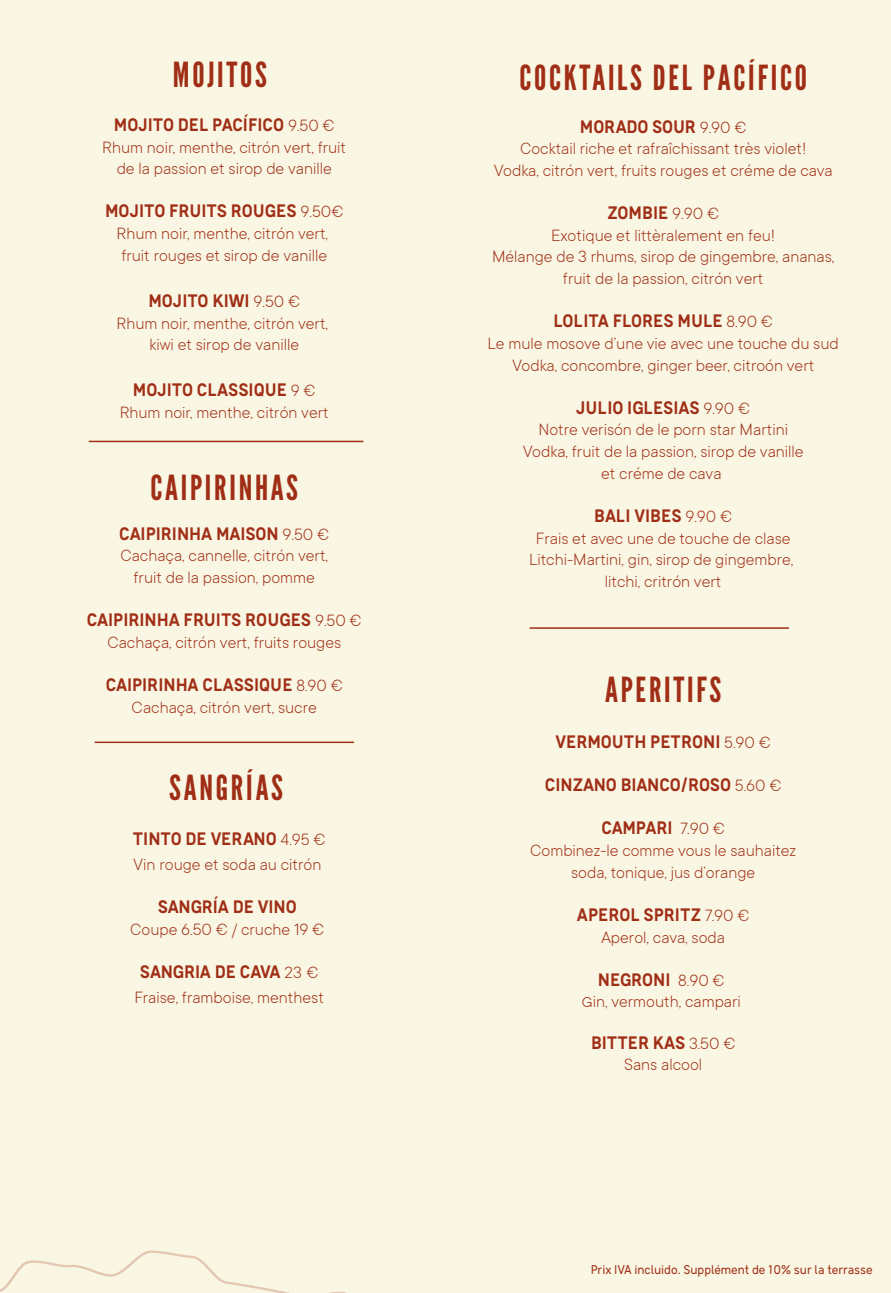
<style>
.page{position:relative;width:891px;height:1293px;background:#fff}
.page>*{position:absolute;margin:0;border:0;box-sizing:border-box;transform-origin:0 0}
.t1{font:34.5px "League Gothic";letter-spacing:.08em;color:#a02e16}
.t2{font:300 18px/21.6px "TT Commons";color:#a02e16;text-align:center}
.t3{font:700 18px "Skyna";color:#a02e16}
.t4{font:500 12.6px "Skyna";color:#a02e16}
.s1{font-family:"TT Commons";font-weight:300}
</style>
<div class="page">
<div style="left:0;top:0;width:890px;height:1292px;background:#f9f6e3"></div>
<hr style="left:89px;top:440px;width:274px;height:2px;background:#a02e16">
<hr style="left:95px;top:741px;width:259px;height:2px;background:#a02e16">
<hr style="left:529px;top:627px;width:259px;height:1px;background:#a02e16">
<svg style="left:0;top:1250px;width:341px;height:42px"></svg>
<h1 class="t1" style="left:173px;top:54px;width:96px">MOJITOS</h1>
<p class="t3" style="left:114px;top:113px;width:222px">MOJITO DEL PACÍFICO <span class="s1">9.50 €</span></p>
<p class="t2" style="left:102px;top:135px;width:245px">Rhum noir, menthe, citrón vert, fruit de la passion et sirop de vanille</p>
<p class="t3" style="left:105px;top:200px;width:240px">MOJITO FRUITS ROUGES <span class="s1">9.50€</span></p>
<p class="t2" style="left:116px;top:222px;width:213px;text-align:left">Rhum noir, menthe, citrón vert, fruit rouges et sirop de vanille</p>
<p class="t3" style="left:148px;top:289px;width:153px">MOJITO KIWI <span class="s1">9.50 €</span></p>
<p class="t2" style="left:116px;top:311px;width:213px">Rhum noir, menthe, citrón vert, kiwi et sirop de vanille</p>
<p class="t3" style="left:133px;top:378px;width:184px">MOJITO CLASSIQUE <span class="s1">9 €</span></p>
<p class="t2" style="left:120px;top:401px;width:210px">Rhum noir, menthe, citrón vert</p>
<h1 class="t1" style="left:150px;top:466px;width:149px">CAIPIRINHAS</h1>
<p class="t3" style="left:119px;top:522px;width:211px">CAIPIRINHA MAISON <span class="s1">9.50 €</span></p>
<p class="t2" style="left:120px;top:544px;width:209px">Cachaça, cannelle, citrón vert, fruit de la passion, pomme</p>
<p class="t3" style="left:87px;top:608px;width:276px">CAIPIRINHA FRUITS ROUGES <span class="s1">9.50 €</span></p>
<p class="t2" style="left:107px;top:630px;width:235px">Cachaça, citrón vert, fruits rouges</p>
<p class="t3" style="left:106px;top:673px;width:239px">CAIPIRINHA CLASSIQUE <span class="s1">8.90 €</span></p>
<p class="t2" style="left:132px;top:695px;width:187px">Cachaça, citrón vert, sucre</p>
<h1 class="t1" style="left:169px;top:766px;width:115px">SANGRÍAS</h1>
<p class="t3" style="left:133px;top:827px;width:194px">TINTO DE VERANO <span class="s1">4.95 €</span></p>
<p class="t2" style="left:133px;top:852px;width:190px">Vin rouge et soda au citrón</p>
<p class="t3" style="left:158px;top:895px;width:141px">SANGRÍA DE VINO</p>
<p class="t2" style="left:130px;top:917px;width:195px">Coupe 6.50 € / cruche 19 €</p>
<p class="t3" style="left:140px;top:960px;width:180px">SANGRIA DE CAVA <span class="s1">23 €</span></p>
<p class="t2" style="left:134px;top:985px;width:191px">Fraise, framboise, menthest</p>
<h1 class="t1" style="left:519px;top:57px;width:289px">COCKTAILS DEL PACÍFICO</h1>
<p class="t3" style="left:579px;top:115px;width:168px">MORADO SOUR <span class="s1">9.90 €</span></p>
<p class="t2" style="left:493px;top:137px;width:340px">Cocktail riche et rafraîchissant très violet!<br>Vodka, citrón vert, fruits rouges et créme de cava</p>
<p class="t3" style="left:607px;top:201px;width:113px">ZOMBIE <span class="s1">9.90 €</span></p>
<p class="t2" style="left:492px;top:224px;width:344px">Exotique et littèralement en feu!<br>Mélange de 3 rhums, sirop de gingembre, ananas, fruit de la passion, citrón vert</p>
<p class="t3" style="left:553px;top:309px;width:221px">LOLITA FLORES MULE <span class="s1">8.90 €</span></p>
<p class="t2" style="left:487px;top:332px;width:352px">Le mule mosove d’une vie avec une touche du sud<br>Vodka, concombre, ginger beer, citroón vert</p>
<p class="t3" style="left:576px;top:396px;width:175px">JULIO IGLESIAS <span class="s1">9.90 €</span></p>
<p class="t2" style="left:522px;top:418px;width:282px">Notre verisón de le porn star Martini<br>Vodka, fruit de la passion, sirop de vanille et créme de cava</p>
<p class="t3" style="left:594px;top:504px;width:140px">BALI VIBES <span class="s1">9.90 €</span></p>
<p class="t2" style="left:529px;top:526px;width:266px">Frais et avec une de touche de clase<br>Litchi-Martini, gin, sirop de gingembre, litchi, critrón vert</p>
<h1 class="t1" style="left:605px;top:668px;width:118px">APERITIFS</h1>
<p class="t3" style="left:555px;top:730px;width:217px">VERMOUTH PETRONI <span class="s1">5.90 €</span></p>
<p class="t3" style="left:544px;top:773px;width:238px">CINZANO BIANCO/ROSO <span class="s1">5.60 €</span></p>
<p class="t3" style="left:601px;top:816px;width:125px">CAMPARI <span class="s1">7.90 €</span></p>
<p class="t2" style="left:530px;top:838px;width:267px">Combinez-le comme vous le sauhaitez soda, tonique, jus d’orange</p>
<p class="t3" style="left:576px;top:903px;width:174px">APEROL SPRITZ <span class="s1">7.90 €</span></p>
<p class="t2" style="left:601px;top:925px;width:125px">Aperol, cava, soda</p>
<p class="t3" style="left:597px;top:967px;width:128px">NEGRONI <span class="s1">8.90 €</span></p>
<p class="t2" style="left:581px;top:990px;width:161px">gin, vermouth, campari</p>
<p class="t3" style="left:591px;top:1030px;width:146px">BITTER KAS <span class="s1">3.50 €</span></p>
<p class="t2" style="left:624px;top:1053px;width:79px">Sans alcool</p>
<p class="t4" style="left:590px;top:1261px;width:284px">Prix IVA incluido. Supplément de 10% sur la terrasse</p>
</div>
